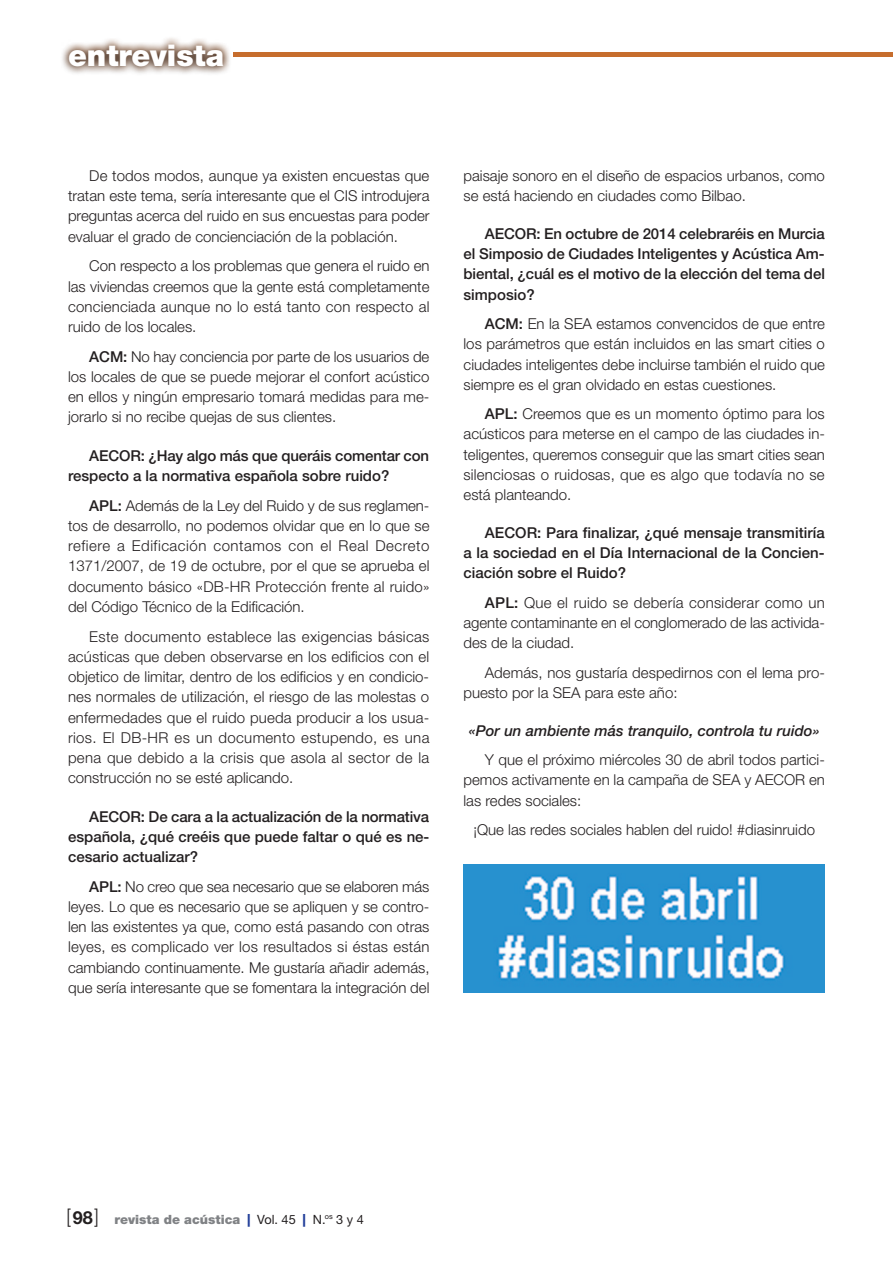
<style>
.page{position:relative;width:893px;height:1263px;background:#fff}
.page>*{position:absolute;margin:0;border:0;box-sizing:border-box;transform-origin:0 0}
.t1{font:900 30px "Helvetica Neue LT Std";color:#fff}
.t2{font:300 19.8px "Helvetica Neue LT Std";color:#231f20;scale:.91 1}
.t3{font:300 15px/20.2px "Helvetica Neue LT Std";color:#231f20;text-align:justify}
.t4{font:500 15px/20.2px "Helvetica Neue LT Std";color:#231f20;text-align:justify}
.t5{font:italic 500 15px "Helvetica Neue LT Std";color:#231f20}
.t6{font:900 12.75px "Helvetica Neue LT Std";color:#808285}
.s1{font-weight:500}
.s2{font-weight:700;font-size:18px}
.s3{color:#223f99}
.s4{font-weight:400;color:#231f20}
</style>
<div class="page">
<svg style="left:62px;top:38px;width:168px;height:36px"></svg>
<div style="left:233px;top:52px;width:660px;height:5px;background:#c66d2d"></div>
<img style="left:463px;top:864px;width:362px;height:129px">
<h1 class="t1" style="left:68px;top:37px;width:158px">entrevista</h1>
<p class="t3" style="left:68px;top:165px;width:363px;text-indent:21px">De todos modos, aunque ya existen encuestas que tratan este tema, sería interesante que el CIS introdujera preguntas acerca del ruido en sus encuestas para poder evaluar el grado de concienciación de la población.</p>
<p class="t3" style="left:68px;top:255px;width:363px;text-indent:21px">Con respecto a los problemas que genera el ruido en las viviendas creemos que la gente está completamente concienciada aunque no lo está tanto con respecto al ruido de los locales.</p>
<p class="t3" style="left:68px;top:346px;width:363px;text-indent:21px"><span class="s1">ACM:</span> No hay conciencia por parte de los usuarios de los locales de que se puede mejorar el confort acústico en ellos y ningún empresario tomará medidas para me&shy;jorarlo si no recibe quejas de sus clientes.</p>
<p class="t4" style="left:68px;top:445px;width:363px;text-indent:21px">AECOR: ¿Hay algo más que queráis comentar con respecto a la normativa española sobre ruido?</p>
<p class="t3" style="left:68px;top:495px;width:363px;text-indent:21px"><span class="s1">APL:</span> Además de la Ley del Ruido y de sus reglamen&shy;tos de desarrollo, no podemos olvidar que en lo que se refiere a Edificación contamos con el Real Decreto 1371/2007, de 19 de octubre, por el que se aprueba el documento básico «DB-HR Protección frente al ruido» del Código Técnico de la Edificación.</p>
<p class="t3" style="left:68px;top:626px;width:363px;text-indent:21px">Este documento establece las exigencias básicas acústicas que deben observarse en los edificios con el objetico de limitar, dentro de los edificios y en condicio&shy;nes normales de utilización, el riesgo de las molestas o enfermedades que el ruido pueda producir a los usua&shy;rios. El DB-HR es un documento estupendo, es una pena que debido a la crisis que asola al sector de la construcción no se esté aplicando.</p>
<p class="t4" style="left:68px;top:806px;width:363px;text-indent:21px">AECOR: De cara a la actualización de la normativa española, ¿qué creéis que puede faltar o qué es ne&shy;cesario actualizar?</p>
<p class="t3" style="left:68px;top:876px;width:363px;text-indent:21px"><span class="s1">APL:</span> No creo que sea necesario que se elaboren más leyes. Lo que es necesario que se apliquen y se contro&shy;len las existentes ya que, como está pasando con otras leyes, es complicado ver los resultados si éstas están cambiando continuamente. Me gustaría añadir además, que sería interesante que se fomentara la integración del</p>
<p class="t3" style="left:463px;top:165px;width:363px">paisaje sonoro en el diseño de espacios urbanos, como se está haciendo en ciudades como Bilbao.</p>
<p class="t4" style="left:463px;top:223px;width:363px;text-indent:21px">AECOR: En octubre de 2014 celebraréis en Murcia el Simposio de Ciudades Inteligentes y Acústica Am&shy;biental, ¿cuál es el motivo de la elección del tema del simposio?</p>
<p class="t3" style="left:463px;top:313px;width:363px;text-indent:21px"><span class="s1">ACM:</span> En la SEA estamos convencidos de que entre los parámetros que están incluidos en las smart cities o ciudades inteligentes debe incluirse también el ruido que siempre es el gran olvidado en estas cuestiones.</p>
<p class="t3" style="left:464px;top:403px;width:363px;text-indent:21px"><span class="s1">APL:</span> Creemos que es un momento óptimo para los acústicos para meterse en el campo de las ciudades in&shy;teligentes, queremos conseguir que las smart cities sean silenciosas o ruidosas, que es algo que todavía no se está planteando.</p>
<p class="t4" style="left:464px;top:522px;width:363px;text-indent:21px">AECOR: Para finalizar, ¿qué mensaje transmitiría a la sociedad en el Día Internacional de la Concien&shy;ciación sobre el Ruido?</p>
<p class="t3" style="left:463px;top:592px;width:363px;text-indent:21px"><span class="s1">APL:</span> Que el ruido se debería considerar como un agente contaminante en el conglomerado de las activida&shy;des de la ciudad.</p>
<p class="t3" style="left:463px;top:662px;width:363px;text-indent:21px">Además, nos gustaría despedirnos con el lema pro&shy;puesto por la SEA para este año:</p>
<p class="t5" style="left:469px;top:721px;width:352px">«Por un ambiente más tranquilo, controla tu ruido»</p>
<p class="t3" style="left:463px;top:749px;width:363px;text-indent:21px">Y que el próximo miércoles 30 de abril todos partici&shy;pemos activamente en la campaña de SEA y AECOR en las redes sociales:</p>
<p class="t3" style="left:473px;top:819px;width:343px">¡Que las redes sociales hablen del ruido! #diasinruido</p>
<h2 class="t2" style="left:67px;top:1204px;width:37px">[<span class="s2">98</span>]</h2>
<p class="t6" style="left:115px;top:1212px;width:251px">revista de acústica <span class="s3">|</span> <span class="s4">Vol. 45</span> <span class="s3">|</span> <span class="s4">N.</span><sup>os</sup> <span class="s4">3 y 4</span></p>
</div>
